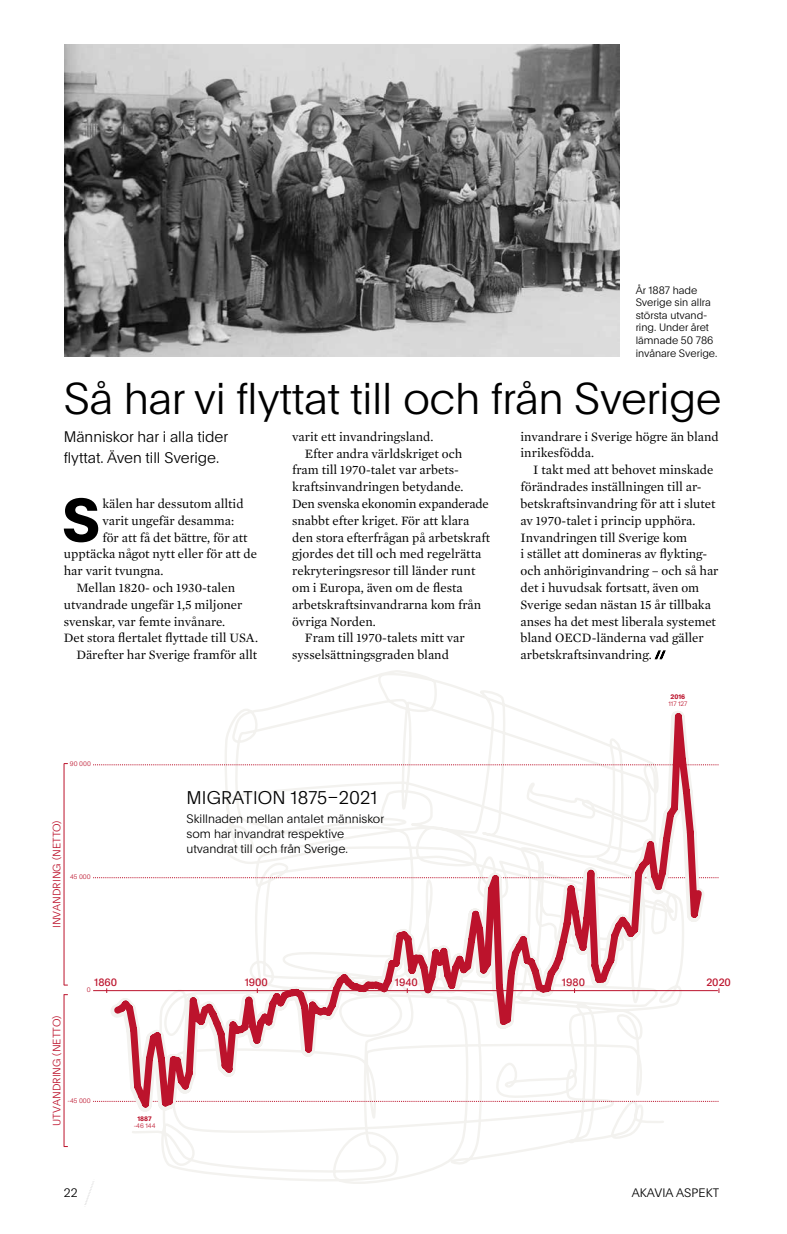
<style>
.page{position:relative;width:787px;height:1234px;background:#fff}
.page>*{position:absolute;margin:0;border:0;box-sizing:border-box;transform-origin:0 0}
.t1{font:700 60px "Plain";color:#000}
.t2{font:100 43.5px "Plain";letter-spacing:-.01em;color:#000}
.t3{font:100 18px "Plain";letter-spacing:.01em;color:#000}
.t4{font:100 15px/21px "Plain";color:#000}
.t5{font:13.05px/16.8px "Mercury Text G1";color:#000}
.t6{font:13.05px "Mercury Text G1";letter-spacing:-.02em;color:#000}
.t7{font:100 12px/15px "Plain";color:#000}
.t8{font:100 10.5px/12.6px "Plain";color:#000}
.t9{font:100 10.5px "Plain";letter-spacing:.01em;color:#bc132c}
.t10{font:10.35px "Plain";color:#bc132c}
.t11{font:100 6.45px "Plain";color:#bc132c}
.t12{font:700 6.45px "Plain";color:#bc132c}
</style>
<div class="page">
<svg style="left:84px;top:1181px;width:10px;height:24px"></svg>
<svg style="left:132px;top:670px;width:532px;height:514px"></svg>
<img style="left:64px;top:44px;width:555px;height:312px">
<svg style="left:654px;top:650px;width:12px;height:10px"></svg>
<svg style="left:99px;top:702px;width:614px;height:420px"></svg>
<hr style="left:93px;top:990px;width:625px;height:1px;background:#bc132c">
<svg style="left:93px;top:764px;width:626px;height:1px"></svg>
<svg style="left:108px;top:709px;width:598px;height:404px"></svg>
<hr style="left:64px;top:763px;width:1px;height:221px;background:#bc132c">
<hr style="left:64px;top:994px;width:1px;height:152px;background:#bc132c">
<p class="t8" style="left:635px;top:283px;width:83px">År 1887 hade<br>Sverige sin allra största utvand&shy;ring. Under året lämnade 50 786 invånare Sverige.</p>
<h2 class="t2" style="left:64px;top:367px;width:659px">Så har vi flyttat till och från Sverige</h2>
<p class="t4" style="left:64px;top:425px;width:166px">Människor har i alla tider flyttat. Även till Sverige.</p>
<h1 class="t1" style="left:62px;top:477px;width:39px">S</h1>
<p class="t5" style="left:102px;top:494px;width:143px">kälen har dessutom alltid</p>
<p class="t5" style="left:102px;top:511px;width:133px">varit ungefär desamma:</p>
<p class="t5" style="left:102px;top:528px;width:147px">för att få det bättre, för att</p>
<p class="t5" style="left:64px;top:545px;width:195px">upptäcka något nytt eller för att de</p>
<p class="t5" style="left:64px;top:561px;width:101px">har varit tvungna.</p>
<p class="t5" style="left:77px;top:578px;width:160px">Mellan 1820- och 1930-talen</p>
<p class="t5" style="left:64px;top:595px;width:180px">utvandrade ungefär 1,5 miljoner</p>
<p class="t5" style="left:64px;top:612px;width:163px">svenskar, var femte invånare.</p>
<p class="t5" style="left:64px;top:629px;width:196px">Det stora flertalet flyttade till USA.</p>
<p class="t5" style="left:77px;top:645px;width:182px">Därefter har Sverige framför allt</p>
<p class="t5" style="left:292px;top:427px;width:143px">varit ett invandringsland.</p>
<p class="t5" style="left:305px;top:444px;width:159px">Efter andra världskriget och</p>
<p class="t5" style="left:292px;top:461px;width:168px">fram till 1970-talet var arbets-</p>
<p class="t5" style="left:292px;top:477px;width:173px">kraftsinvandringen betydande.</p>
<p class="t6" style="left:292px;top:494px;width:198px">Den svenska ekonomin expanderade</p>
<p class="t5" style="left:292px;top:511px;width:179px">snabbt efter kriget. För att klara</p>
<p class="t5" style="left:292px;top:528px;width:199px">den stora efterfrågan på arbetskraft</p>
<p class="t5" style="left:292px;top:545px;width:191px">gjordes det till och med regelrätta</p>
<p class="t5" style="left:292px;top:561px;width:185px">rekryteringsresor till länder runt</p>
<p class="t5" style="left:292px;top:578px;width:172px">om i Europa, även om de flesta</p>
<p class="t5" style="left:292px;top:595px;width:190px">arbetskraftsinvandrarna kom från</p>
<p class="t5" style="left:292px;top:612px;width:85px">övriga Norden.</p>
<p class="t5" style="left:305px;top:629px;width:161px">Fram till 1970-talets mitt var</p>
<p class="t5" style="left:292px;top:645px;width:158px">sysselsättningsgraden bland</p>
<p class="t11" style="left:70px;top:759px;width:23px">90 000</p>
<p class="t9" style="left:49px;top:927px;width:109px;rotate:-90deg">INVANDRING (NETTO)</p>
<p class="t11" style="left:70px;top:872px;width:22px">45 000</p>
<h3 class="t3" style="left:186px;top:784px;width:192px">MIGRATION 1875–2021</h3>
<p class="t7" style="left:186px;top:810px;width:199px">Skillnaden mellan antalet människor som har invandrat respektive utvandrat till och från Sverige.</p>
<p class="t10" style="left:94px;top:974px;width:25px">1860</p>
<p class="t10" style="left:245px;top:974px;width:25px">1900</p>
<p class="t11" style="left:87px;top:985px;width:5px">0</p>
<p class="t9" style="left:49px;top:1125px;width:112px;rotate:-90deg">UTVANDRING (NETTO)</p>
<p class="t11" style="left:67px;top:1095px;width:25px">-45 000</p>
<p class="t12" style="left:137px;top:1113px;width:16px">1887</p>
<p class="t11" style="left:134px;top:1120px;width:23px">-46 144</p>
<p class="t10" style="left:395px;top:974px;width:25px">1940</p>
<p class="t5" style="left:520px;top:427px;width:200px">invandrare i Sverige högre än bland inrikesfödda.</p>
<p class="t5" style="left:520px;top:461px;width:199px;text-indent:13px">I takt med att behovet minskade förändrades inställningen till ar&shy;betskraftsinvandring för att i slutet av 1970-talet i princip upphöra.<br>Invandringen till Sverige kom<br>i stället att domineras av flykting&shy;och anhöriginvandring – och så har det i huvudsak fortsatt, även om Sverige sedan nästan 15 år tillbaka anses ha det mest liberala systemet bland OECD-länderna vad gäller arbetskraftsinvandring.</p>
<p class="t12" style="left:670px;top:691px;width:16px">2016</p>
<p class="t11" style="left:668px;top:699px;width:20px">117 127</p>
<p class="t10" style="left:562px;top:974px;width:25px">1980</p>
<p class="t10" style="left:706px;top:974px;width:26px">2020</p>
<p class="t7" style="left:64px;top:1184px;width:15px">22</p>
<p class="t7" style="left:631px;top:1184px;width:89px">AKAVIA ASPEKT</p>
</div>
